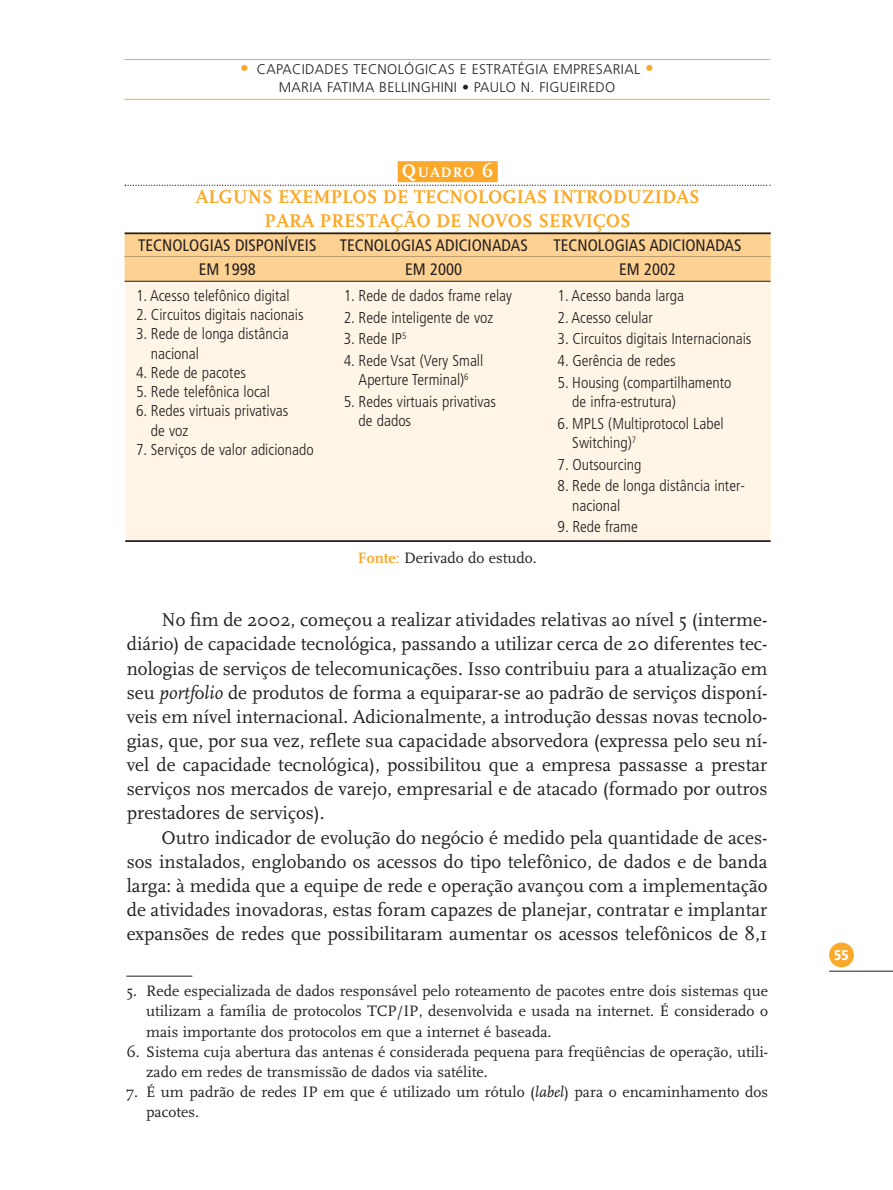
<style>
.page{position:relative;width:893px;height:1190px;background:#fff}
.page>*{position:absolute;margin:0;border:0;box-sizing:border-box;transform-origin:0 0}
.t1{font:19.25px/24.2px "FF Scala";color:#231f20;text-align:justify}
.t2{font:700 19.25px/24.2px "FF Scala";color:#faa92a;text-align:center}
.t3{font:condensed 16.62px "Frutiger";color:#231f20}
.t4{font:300 condensed 15.75px/19.2px "Frutiger";color:#231f20}
.t5{font:15.75px/20.1px "FF Scala";color:#231f20}
.t6{font:700 14.35px "FF Scala";letter-spacing:.08em;color:#fff}
.t7{font:300 14px/17.5px "Frutiger";letter-spacing:.02em;color:#231f20;text-align:center}
.t8{font:900 condensed 14px "Frutiger";color:#fff}
.s1{font-size:17.5px;color:#faa92a}
.s2{font-size:19.25px}
.s3{font-weight:700;color:#faa92a}
.s4{color:#faa92a}
.s5{font-style:italic}
</style>
<div class="page">
<div style="left:829px;top:943px;width:24px;height:24px;background:#faa92a;border-radius:50%"></div>
<hr style="left:829px;top:971px;width:63px;height:1px;background:#231f20">
<hr style="left:124px;top:99px;width:645px;height:1px;background:#faa92a">
<hr style="left:124px;top:59px;width:645px;height:1px;background:#faa92a">
<div style="left:125px;top:255px;width:645px;height:286px;background:#fef5e6"></div>
<div style="left:124px;top:233px;width:646px;height:24px;background:#fdd192"></div>
<div style="left:124px;top:257px;width:646px;height:24px;background:#fdd192"></div>
<hr style="left:124px;top:281px;width:646px;height:1px;background:#231f20">
<div style="left:397px;top:161px;width:101px;height:21px;background:#faa92a"></div>
<svg style="left:125px;top:185px;width:645px;height:1px"></svg>
<hr style="left:125px;top:232px;width:645px;height:2px;background:#231f20">
<hr style="left:125px;top:540px;width:645px;height:2px;background:#231f20">
<hr style="left:126px;top:976px;width:66px;height:1px;background:#231f20">
<p class="t7" style="left:240px;top:62px;width:415px"><span class="s1">•</span> CAPACIDADES TECNOLÓGICAS E ESTRATÉGIA EMPRESARIAL <span class="s1">•<br></span>MARIA FATIMA BELLINGHINI • PAULO N. FIGUEIREDO</p>
<p class="t6" style="left:402px;top:167px;width:93px"><span class="s2">Q</span>UADRO <span class="s2">6</span></p>
<p class="t2" style="left:195px;top:186px;width:506px">ALGUNS EXEMPLOS DE TECNOLOGIAS INTRODUZIDAS<br>PARA PRESTAÇÃO DE NOVOS SERVIÇOS</p>
<p class="t3" style="left:138px;top:239px;width:180px">TECNOLOGIAS DISPONÍVEIS</p>
<p class="t3" style="left:340px;top:239px;width:189px">TECNOLOGIAS ADICIONADAS</p>
<p class="t3" style="left:553px;top:239px;width:189px">TECNOLOGIAS ADICIONADAS</p>
<p class="t3" style="left:199px;top:263px;width:58px">EM 1998</p>
<p class="t3" style="left:405px;top:263px;width:58px">EM 2000</p>
<p class="t3" style="left:619px;top:263px;width:58px">EM 2002</p>
<p class="t4" style="left:136px;top:287px;width:155px">1. Acesso telefônico digital</p>
<p class="t4" style="left:136px;top:306px;width:169px">2. Circuitos digitais nacionais</p>
<p class="t4" style="left:151px;top:326px;width:139px;text-indent:-15px">3. Rede de longa distância nacional</p>
<p class="t4" style="left:136px;top:364px;width:111px">4. Rede de pacotes</p>
<p class="t4" style="left:136px;top:383px;width:136px">5. Rede telefônica local</p>
<p class="t4" style="left:151px;top:403px;width:139px;text-indent:-15px">6. Redes virtuais privativas de voz</p>
<p class="t4" style="left:136px;top:441px;width:179px">7. Serviços de valor adicionado</p>
<p class="t4" style="left:344px;top:287px;width:170px">1. Rede de dados frame relay</p>
<p class="t4" style="left:344px;top:309px;width:151px">2. Rede inteligente de voz</p>
<p class="t4" style="left:344px;top:330px;width:64px">3. Rede IP<sup>5</sup></p>
<p class="t4" style="left:344px;top:352px;width:141px;text-align:center">4. Rede Vsat (Very Small<br>Aperture Terminal)<sup>6</sup></p>
<p class="t4" style="left:358px;top:393px;width:139px;text-indent:-15px">5. Redes virtuais privativas de dados</p>
<p class="t4" style="left:557px;top:287px;width:128px">1. Acesso banda larga</p>
<p class="t4" style="left:557px;top:309px;width:97px">2. Acesso celular</p>
<p class="t4" style="left:557px;top:330px;width:195px">3. Circuitos digitais Internacionais</p>
<p class="t4" style="left:557px;top:352px;width:120px">4. Gerência de redes</p>
<p class="t4" style="left:572px;top:374px;width:161px;text-indent:-15px">5. Housing (compartilhamento de infra-estrutura)</p>
<p class="t4" style="left:572px;top:415px;width:153px;text-indent:-15px">6. MPLS (Multiprotocol Label<br>Switching)<sup>7</sup></p>
<p class="t4" style="left:557px;top:456px;width:86px">7. Outsourcing</p>
<p class="t4" style="left:572px;top:478px;width:174px;text-indent:-15px">8. Rede de longa distância inter&shy;nacional</p>
<p class="t4" style="left:557px;top:519px;width:82px">9. Rede frame</p>
<p class="t5" style="left:358px;top:549px;width:180px"><span class="s3">Fonte</span><span class="s4">:</span> Derivado do estudo.</p>
<p class="t1" style="left:127px;top:610px;width:642px;text-indent:35px">No fim de 2002, começou a realizar atividades relativas ao nível 5 (interme&shy;diário) de capacidade tecnológica, passando a utilizar cerca de 20 diferentes tec&shy;nologias de serviços de telecomunicações. Isso contribuiu para a atualização em seu <span class="s5">portf</span>o<span class="s5">lio</span> de produtos de forma a equiparar-se ao padrão de serviços disponí&shy;veis em nível internacional. Adicionalmente, a introdução dessas novas tecnolo&shy;gias, que, por sua vez, reflete sua capacidade absorvedora (expressa pelo seu ní&shy;vel de capacidade tecnológica), possibilitou que a empresa passasse a prestar serviços nos mercados de varejo, empresarial e de atacado (formado por outros prestadores de serviços).</p>
<p class="t1" style="left:127px;top:827px;width:642px;text-indent:35px">Outro indicador de evolução do negócio é medido pela quantidade de aces&shy;sos instalados, englobando os acessos do tipo telefônico, de dados e de banda larga: à medida que a equipe de rede e operação avançou com a implementação de atividades inovadoras, estas foram capazes de planejar, contratar e implantar expansões de redes que possibilitaram aumentar os acessos telefônicos de 8,1</p>
<p class="t5" style="left:146px;top:982px;width:623px;text-align:justify;text-indent:-20px">5. Rede especializada de dados responsável pelo roteamento de pacotes entre dois sistemas que utilizam a família de protocolos TCP/IP, desenvolvida e usada na internet. É considerado o mais importante dos protocolos em que a internet é baseada.</p>
<p class="t5" style="left:146px;top:1043px;width:623px;text-indent:-20px">6. Sistema cuja abertura das antenas é considerada pequena para freqüências de operação, utili&shy;zado em redes de transmissão de dados via satélite.</p>
<p class="t5" style="left:146px;top:1083px;width:623px;text-indent:-20px">7. É um padrão de redes IP em que é utilizado um rótulo (<span class="s5">label</span>) para o encaminhamento dos pacotes.</p>
<p class="t8" style="left:834px;top:949px;width:16px">55</p>
</div>
